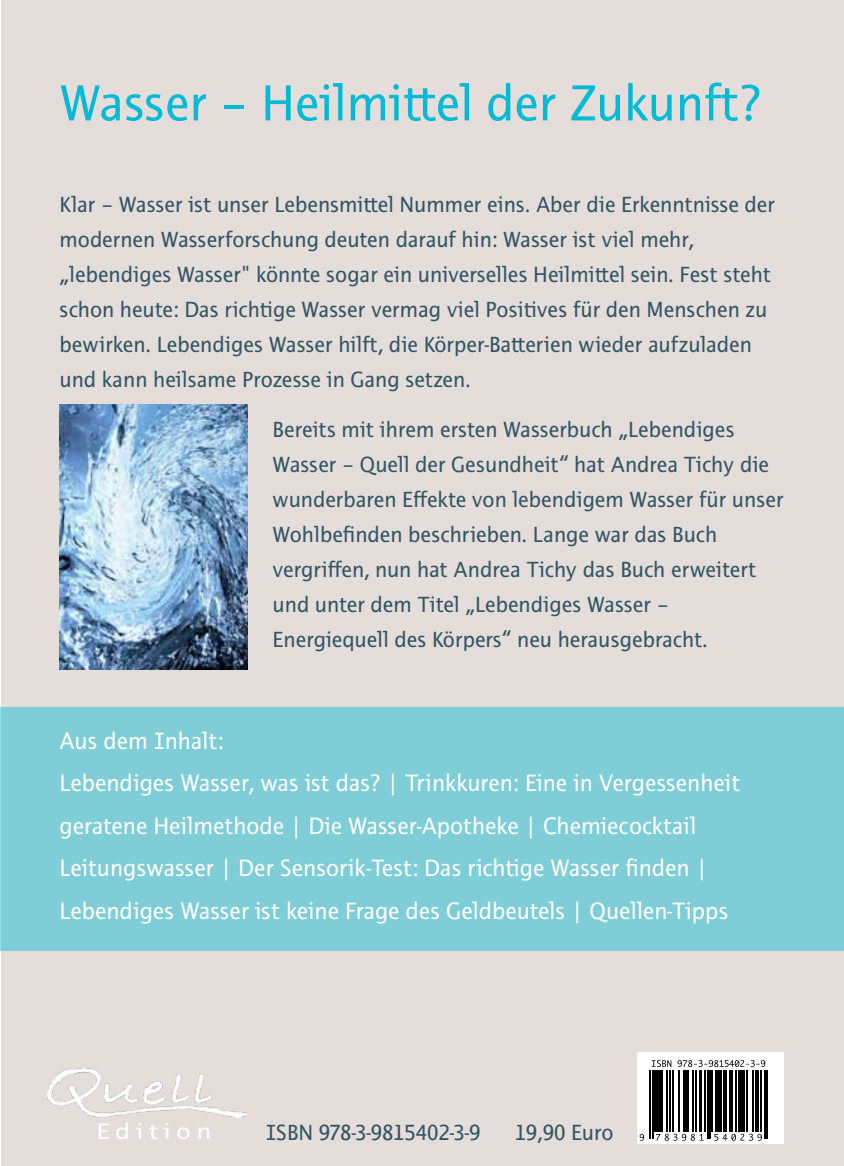
<style>
.page{position:relative;width:844px;height:1166px;background:#fff}
.page>*{position:absolute;margin:0;border:0;box-sizing:border-box;transform-origin:0 0}
.t1{font:52.5px "Thordis Sans EF";color:#00bad6}
.t2{font:24.5px/42.5px "Thordis Sans EF";color:#fff}
.t3{font:23.1px "Thordis Sans EF";letter-spacing:.195em;color:#fff;scale:1.2 1}
.t4{font:22.75px/35px "Thordis Sans EF";color:#325565}
</style>
<div class="page">
<div style="left:1px;top:0;width:842px;height:1166px;background:#e4ddd9"></div>
<img style="left:47px;top:1068px;width:201px;height:50px">
<div style="left:0;top:707px;width:843px;height:243px;background:#7ecdd7"></div>
<img style="left:60px;top:405px;width:188px;height:264px">
<div style="left:637px;top:1052px;width:146px;height:91px;background:#fff"></div>
<svg style="left:641px;top:1062px;width:127px;height:79px"></svg>
<hr style="left:649px;top:1070px;width:2px;height:68px;background:#000">
<hr style="left:652px;top:1070px;width:1px;height:68px;background:#000">
<svg style="left:639px;top:1134px;width:5px;height:7px"></svg>
<hr style="left:654px;top:1070px;width:2px;height:62px;background:#000">
<hr style="left:656px;top:1070px;width:1px;height:62px;background:#000">
<hr style="left:657px;top:1070px;width:1px;height:62px;background:#000">
<hr style="left:659px;top:1070px;width:1px;height:62px;background:#000">
<hr style="left:660px;top:1070px;width:2px;height:62px;background:#000">
<hr style="left:665px;top:1070px;width:2px;height:62px;background:#000">
<hr style="left:669px;top:1070px;width:1px;height:62px;background:#000">
<hr style="left:672px;top:1070px;width:1px;height:62px;background:#000">
<hr style="left:678px;top:1070px;width:1px;height:62px;background:#000">
<hr style="left:683px;top:1070px;width:1px;height:62px;background:#000">
<hr style="left:685px;top:1070px;width:2px;height:62px;background:#000">
<hr style="left:687px;top:1070px;width:1px;height:62px;background:#000">
<hr style="left:691px;top:1070px;width:2px;height:62px;background:#000">
<hr style="left:695px;top:1070px;width:1px;height:62px;background:#000">
<hr style="left:699px;top:1070px;width:1px;height:62px;background:#000">
<hr style="left:700px;top:1070px;width:1px;height:62px;background:#000">
<hr style="left:704px;top:1070px;width:1px;height:62px;background:#000">
<svg style="left:656px;top:1134px;width:47px;height:7px"></svg>
<hr style="left:706px;top:1070px;width:2px;height:68px;background:#000">
<hr style="left:709px;top:1070px;width:1px;height:68px;background:#000">
<hr style="left:711px;top:1070px;width:2px;height:62px;background:#000">
<hr style="left:715px;top:1070px;width:1px;height:62px;background:#000">
<hr style="left:716px;top:1070px;width:1px;height:62px;background:#000">
<hr style="left:717px;top:1070px;width:2px;height:62px;background:#000">
<hr style="left:720px;top:1070px;width:1px;height:62px;background:#000">
<hr style="left:722px;top:1070px;width:2px;height:62px;background:#000">
<hr style="left:724px;top:1070px;width:1px;height:62px;background:#000">
<hr style="left:725px;top:1070px;width:1px;height:62px;background:#000">
<hr style="left:729px;top:1070px;width:1px;height:62px;background:#000">
<hr style="left:730px;top:1070px;width:1px;height:62px;background:#000">
<hr style="left:731px;top:1070px;width:1px;height:62px;background:#000">
<hr style="left:735px;top:1070px;width:1px;height:62px;background:#000">
<hr style="left:737px;top:1070px;width:2px;height:62px;background:#000">
<hr style="left:739px;top:1070px;width:1px;height:62px;background:#000">
<hr style="left:741px;top:1070px;width:1px;height:62px;background:#000">
<hr style="left:742px;top:1070px;width:2px;height:62px;background:#000">
<hr style="left:746px;top:1070px;width:1px;height:62px;background:#000">
<hr style="left:752px;top:1070px;width:1px;height:62px;background:#000">
<hr style="left:755px;top:1070px;width:1px;height:62px;background:#000">
<hr style="left:756px;top:1070px;width:1px;height:62px;background:#000">
<hr style="left:757px;top:1070px;width:1px;height:62px;background:#000">
<hr style="left:760px;top:1070px;width:1px;height:62px;background:#000">
<svg style="left:714px;top:1134px;width:47px;height:7px"></svg>
<hr style="left:763px;top:1070px;width:2px;height:68px;background:#000">
<hr style="left:766px;top:1070px;width:1px;height:68px;background:#000">
<svg style="left:651px;top:1060px;width:114px;height:7px"></svg>
<h1 class="t1" style="left:60px;top:74px;width:703px">Wasser – Heilmittel der Zukunft?</h1>
<p class="t4" style="left:60px;top:187px;width:717px">Klar – Wasser ist unser Lebensmittel Nummer eins. Aber die Erkenntnisse der modernen Wasserforschung deuten darauf hin: Wasser ist viel mehr, „lebendiges Wasser" könnte sogar ein universelles Heilmittel sein. Fest steht schon heute: Das richtige Wasser vermag viel Positives für den Menschen zu bewirken. Lebendiges Wasser hilft, die Körper-Batterien wieder aufzuladen und kann heilsame Prozesse in Gang setzen.</p>
<p class="t4" style="left:272px;top:412px;width:512px">Bereits mit ihrem ersten Wasserbuch „Lebendiges Wasser – Quell der Gesundheit“ hat Andrea Tichy die wunderbaren Effekte von lebendigem Wasser für unser Wohlbefinden beschrieben. Lange war das Buch vergriffen, nun hat Andrea Tichy das Buch erweitert und unter dem Titel „Lebendiges Wasser – Energiequell des Körpers“ neu herausgebracht.</p>
<p class="t2" style="left:60px;top:719px;width:682px">Aus dem Inhalt:<br>Lebendiges Wasser, was ist das? | Trinkkuren: Eine in Vergessenheit geratene Heilmethode | Die Wasser-Apotheke | Chemiecocktail Leitungswasser | Der Sensorik-Test: Das richtige Wasser finden | Lebendiges Wasser ist keine Frage des Geldbeutels | Quellen-Tipps</p>
<p class="t3" style="left:96px;top:1119px;width:97px">Edition</p>
<p class="t4" style="left:266px;top:1115px;width:216px">ISBN 978-3-9815402-3-9</p>
<p class="t4" style="left:514px;top:1115px;width:100px">19,90 Euro</p>
</div>
